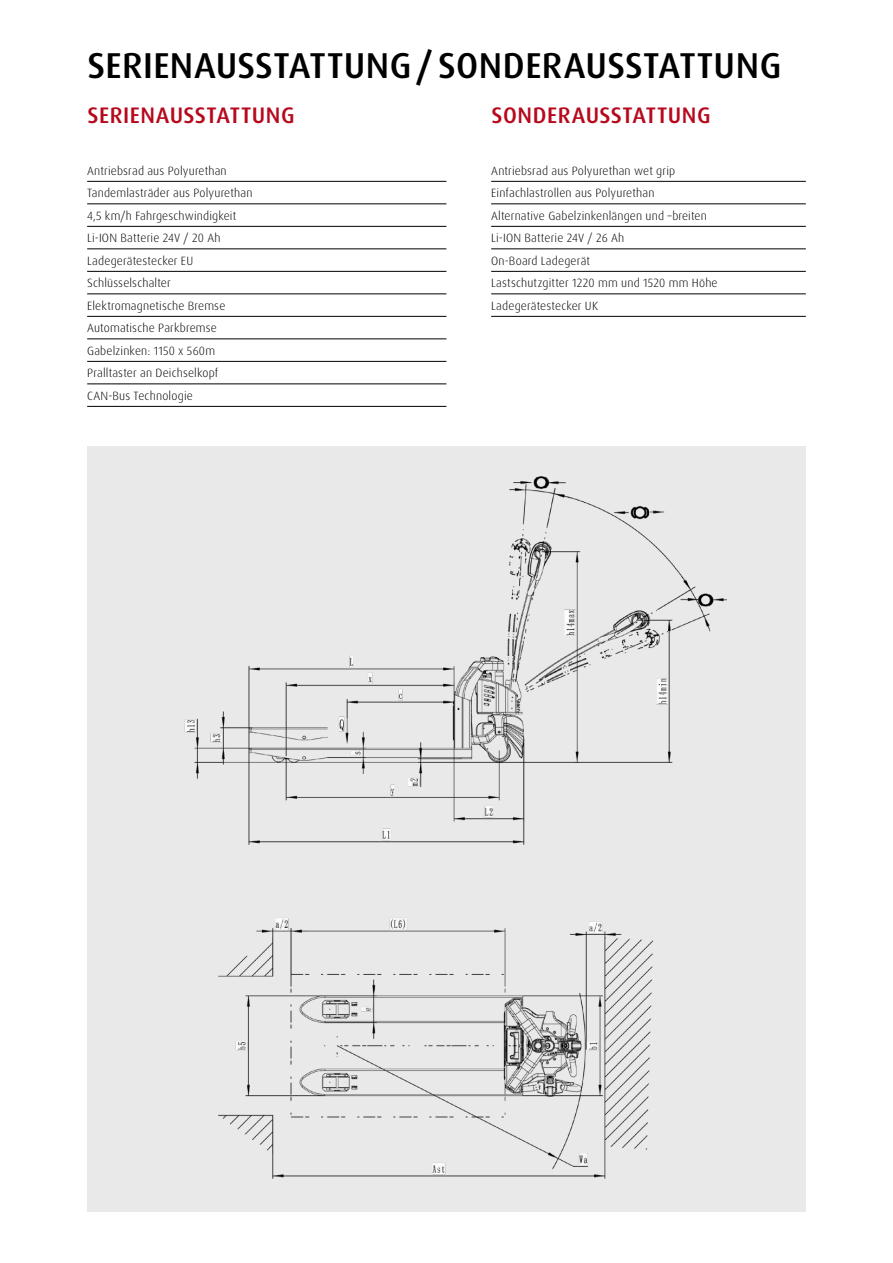
<style>
.page{position:relative;width:893px;height:1263px;background:#fff}
.page>*{position:absolute;margin:0;border:0;box-sizing:border-box;transform-origin:0 0}
.t1{font:500 36px "Dax Pro";letter-spacing:.01em;color:#000}
.t2{font:500 22.5px "Dax Pro";letter-spacing:.02em;color:#b7081c}
.t3{font:300 12px/22.5px "Dax Pro";letter-spacing:.015em;color:#000}
</style>
<div class="page">
<hr style="left:491px;top:181px;width:315px;height:1px;background:#000">
<hr style="left:491px;top:204px;width:315px;height:1px;background:#000">
<hr style="left:491px;top:226px;width:315px;height:1px;background:#000">
<hr style="left:491px;top:249px;width:315px;height:1px;background:#000">
<hr style="left:491px;top:271px;width:315px;height:1px;background:#000">
<hr style="left:491px;top:294px;width:315px;height:1px;background:#000">
<hr style="left:491px;top:316px;width:315px;height:1px;background:#000">
<hr style="left:87px;top:181px;width:359px;height:1px;background:#000">
<hr style="left:87px;top:204px;width:359px;height:1px;background:#000">
<hr style="left:87px;top:226px;width:359px;height:1px;background:#000">
<hr style="left:87px;top:249px;width:359px;height:1px;background:#000">
<hr style="left:87px;top:271px;width:359px;height:1px;background:#000">
<hr style="left:87px;top:294px;width:359px;height:1px;background:#000">
<hr style="left:87px;top:316px;width:359px;height:1px;background:#000">
<hr style="left:87px;top:339px;width:359px;height:1px;background:#000">
<hr style="left:87px;top:361px;width:359px;height:1px;background:#000">
<hr style="left:87px;top:384px;width:359px;height:1px;background:#000">
<hr style="left:87px;top:406px;width:359px;height:1px;background:#000">
<div style="left:87px;top:446px;width:719px;height:766px;background:#e9e9e9"></div>
<img style="left:184px;top:476px;width:542px;height:369px">
<img style="left:218px;top:918px;width:436px;height:261px">
<h1 class="t1" style="left:88px;top:47px;width:695px">SERIENAUSSTATTUNG / SONDERAUSSTATTUNG</h1>
<h2 class="t2" style="left:88px;top:104px;width:209px">SERIENAUSSTATTUNG</h2>
<h2 class="t2" style="left:491px;top:104px;width:221px">SONDERAUSSTATTUNG</h2>
<p class="t3" style="left:87px;top:160px;width:167px">Antriebsrad aus Polyurethan<br>Tandemlasträder aus Polyurethan<br>4,5 km/h Fahrgeschwindigkeit<br>Li-ION Batterie 24V / 20 Ah<br>Ladegerätestecker EU<br>Schlüsselschalter<br>Elektromagnetische Bremse<br>Automatische Parkbremse<br>Gabelzinken: 1150 x 560m<br>Pralltaster an Deichselkopf<br>CAN-Bus Technologie</p>
<p class="t3" style="left:491px;top:160px;width:228px">Antriebsrad aus Polyurethan wet grip<br>Einfachlastrollen aus Polyurethan<br>Alternative Gabelzinkenlängen und –breiten<br>Li-ION Batterie 24V / 26 Ah<br>On-Board Ladegerät<br>Lastschutzgitter 1220 mm und 1520 mm Höhe<br>Ladegerätestecker UK</p>
</div>
